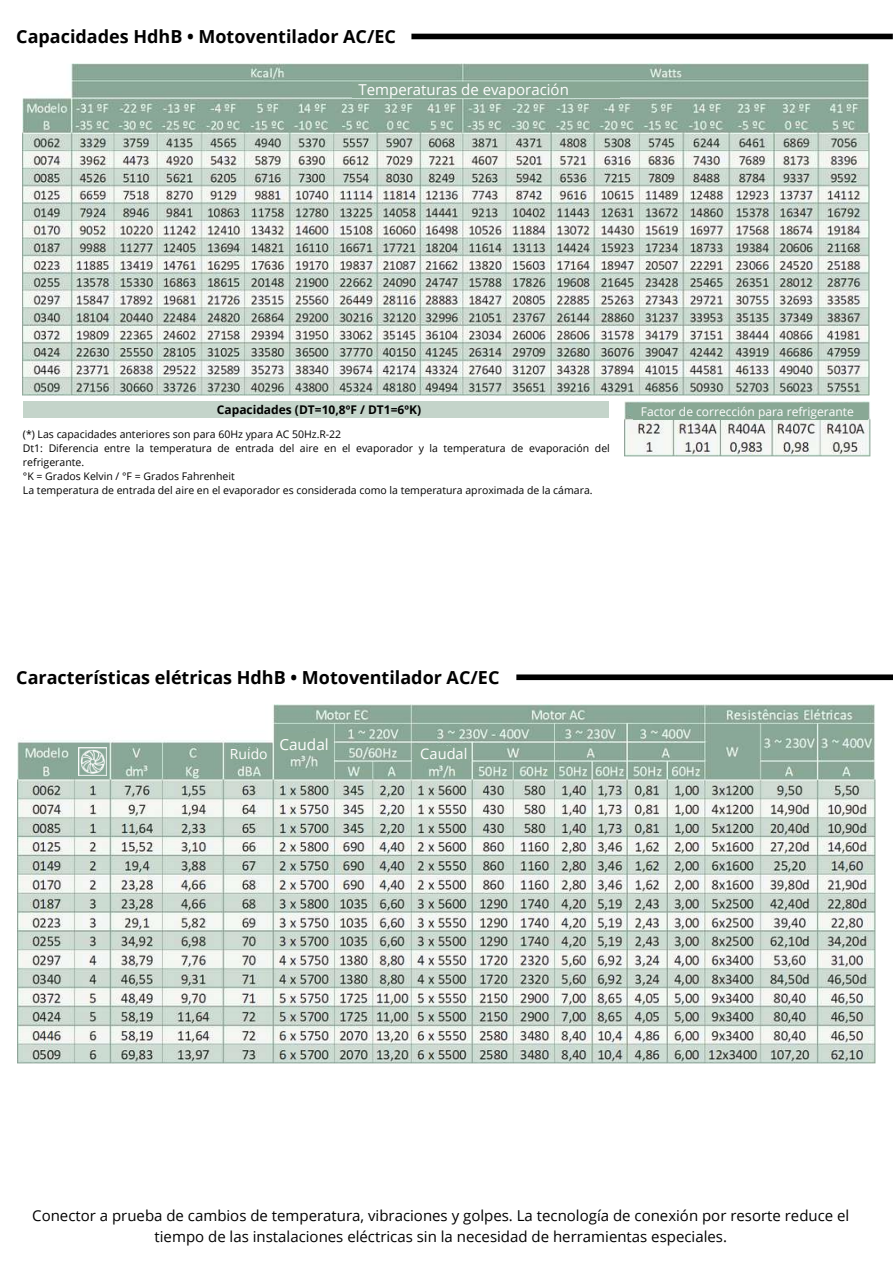
<style>
.page{position:relative;width:893px;height:1264px;background:#fff}
.page>*{position:absolute;margin:0;border:0;box-sizing:border-box;transform-origin:0 0}
.t1{font:700 18px "Open Sans";color:#000}
.t2{font:15.3px "Open Sans";color:#fff}
.t3{font:15px/20.2px "Open Sans";color:#000;text-align:center}
.t4{font:15px "Open Sans";color:#fff}
.t5{font:14.7px "Open Sans";color:#fff}
.t6{font:13.95px "Open Sans";color:#fff}
.t7{font:12px "Open Sans";color:#fff}
.t8{font:700 12px "Open Sans";color:#000}
.t9{font:10.5px/14px "Open Sans";color:#000}
</style>
<div class="page">
<div style="left:411px;top:34px;width:481px;height:5px;background:#000"></div>
<img style="left:17px;top:705px;width:858px;height:358px">
<div style="left:516px;top:674px;width:376px;height:6px;background:#000"></div>
<img style="left:23px;top:63px;width:846px;height:333px">
<div style="left:23px;top:401px;width:585px;height:17px;background:#c4d4ca"></div>
<img style="left:624px;top:401px;width:246px;height:55px">
<div style="left:352px;top:82px;width:268px;height:16px;background:#89a895"></div>
<div style="left:633px;top:403px;width:234px;height:16px;background:#89a895"></div>
<img style="left:78px;top:747px;width:28px;height:28px">
<div style="left:229px;top:747px;width:37px;height:13px;background:#89a895"></div>
<div style="left:279px;top:733px;width:50px;height:21px;background:#89a895"></div>
<div style="left:414px;top:746px;width:53px;height:15px;background:#89a895"></div>
<h1 class="t1" style="left:16px;top:24px;width:381px">Capacidades HdhB • Motoventilador AC/EC</h1>
<h3 class="t4" style="left:358px;top:79px;width:212px">Temperaturas de evaporación</h3>
<p class="t8" style="left:217px;top:401px;width:206px">Capacidades (DT=10,8ºF / DT1=6ºK)</p>
<p class="t9" style="left:23px;top:427px;width:588px">(*) Las capacidades anteriores son para 60Hz ypara AC 50Hz.R-22<br>Dt1: Diferencia entre la temperatura de entrada del aire en el evaporador y la temperatura de evaporación del refrigerante.<br>°K = Grados Kelvin / °F = Grados Fahrenheit<br>La temperatura de entrada del aire en el evaporador es considerada como la temperatura aproximada de la cámara.</p>
<p class="t7" style="left:640px;top:403px;width:214px">Factor de corrección para refrigerante</p>
<h1 class="t1" style="left:16px;top:664px;width:484px">Características elétricas HdhB • Motoventilador AC/EC</h1>
<h3 class="t6" style="left:230px;top:744px;width:39px">Ruido</h3>
<h2 class="t2" style="left:279px;top:733px;width:51px">Caudal</h2>
<h3 class="t5" style="left:420px;top:743px;width:49px">Caudal</h3>
<h3 class="t3" style="left:32px;top:1205px;width:818px">Conector a prueba de cambios de temperatura, vibraciones y golpes. La tecnología de conexión por resorte reduce el tiempo de las instalaciones eléctricas sin la necesidad de herramientas especiales.</h3>
</div>
